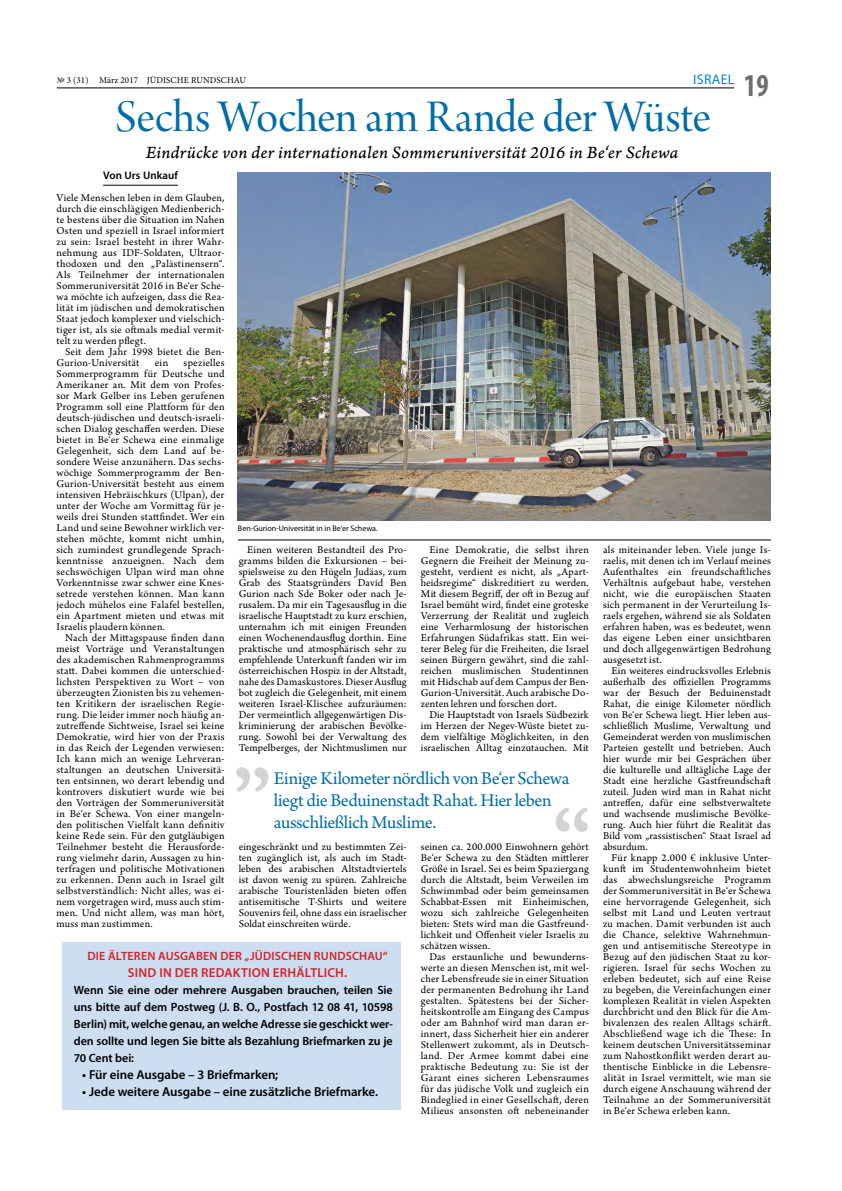
<style>
.page{position:relative;width:842px;height:1191px;background:#fff}
.page>*{position:absolute;margin:0;border:0;box-sizing:border-box;transform-origin:0 0}
.t1{font:48px "Arno Pro Display";letter-spacing:-.01em;color:#006da8}
.t2{font:700 condensed 32px "Myriad Pro";color:#6d6e71;scale:.9 1}
.t3{font:19px/22px "Arno Pro";letter-spacing:-.025em;color:#006da8}
.t4{font:18px "Arno Pro Italic Caption";letter-spacing:.005em;color:#000}
.t5{font:14px "Myriad Pro";letter-spacing:.02em;color:#0087cd}
.t6{font:600 13px "Myriad Pro";letter-spacing:-.005em;color:#000}
.t7{font:600 13px "Myriad Pro";letter-spacing:.015em;color:#d2232a}
.t8{font:600 12px/17px "Myriad Pro";letter-spacing:-.005em;color:#000;text-align:justify}
.t9{font:600 12px "Myriad Pro";letter-spacing:.015em;color:#d2232a}
.t10{font:11px/11px "Arno Pro";letter-spacing:.015em;color:#000;text-align:justify}
.t11{font:600 11px "Myriad Pro";letter-spacing:.005em;color:#000}
.t12{font:9px "Minion Pro";letter-spacing:.01em;color:#000}
.t13{font:8px "Myriad Pro";color:#000}
</style>
<div class="page">
<hr style="left:57px;top:88px;width:677px;height:1px;background:#000">
<hr style="left:103px;top:185px;width:75px;height:1px;background:#000">
<img style="left:238px;top:173px;width:533px;height:347px">
<svg style="left:236px;top:767px;width:32px;height:24px"></svg>
<svg style="left:556px;top:807px;width:32px;height:25px"></svg>
<hr style="left:238px;top:540px;width:533px;height:1px;background:#000">
<div style="left:62px;top:942px;width:339px;height:168px;background:#cddef1"></div>
<p class="t5" style="left:693px;top:70px;width:43px">ISRAEL</p>
<p class="t12" style="left:57px;top:74px;width:191px">№ 3 (31) März 2017 JÜDISCHE RUNDSCHAU</p>
<h2 class="t2" style="left:744px;top:65px;width:29px">19</h2>
<h1 class="t1" style="left:115px;top:91px;width:597px">Sechs Wochen am Rande der Wüste</h1>
<h3 class="t4" style="left:146px;top:141px;width:534px">Eindrücke von der internationalen Sommeruniversität 2016 in Be‘er Schewa</h3>
<p class="t11" style="left:103px;top:168px;width:76px">Von Urs Unkauf</p>
<p class="t10" style="left:57px;top:193px;width:169px">Viele Menschen leben in dem Glauben, durch die einschlägigen Medienberich&shy;te bestens über die Situation im Nahen Osten und speziell in Israel informiert zu sein: Israel besteht in ihrer Wahr&shy;nehmung aus IDF-Soldaten, Ultraor&shy;thodoxen und den „Palästinensern“.<br>Als Teilnehmer der internationalen Sommeruniversität 2016 in Be‘er Sche&shy;wa möchte ich aufzeigen, dass die Rea&shy;lität im jüdischen und demokratischen Staat jedoch komplexer und vielschich&shy;tiger ist, als sie oftmals medial vermit&shy;telt zu werden pflegt.</p>
<p class="t10" style="left:57px;top:347px;width:169px;text-indent:9px">Seit dem Jahr 1998 bietet die Ben-<br>Gurion-Universität</p>
<p class="t10" style="left:57px;top:358px;width:169px;text-indent:127px">spezielles Sommerprogramm für Deutsche und Amerikaner an. Mit dem von Profes&shy;sor Mark Gelber ins Leben gerufenen Programm soll eine Plattform für den deutsch-jüdischen und deutsch-israeli&shy;schen Dialog geschaffen werden. Diese bietet in Be‘er Schewa eine einmalige Gelegenheit, sich dem Land auf be&shy;sondere Weise anzunähern. Das sechs&shy;wöchige Sommerprogramm der Ben-Gurion-Universität besteht aus einem intensiven Hebräischkurs (Ulpan), der unter der Woche am Vormittag für je&shy;weils drei Stunden stattfindet. Wer ein Land und seine Bewohner wirklich ver&shy;stehen möchte, kommt nicht umhin, sich zumindest grundlegende Sprach&shy;kenntnisse anzueignen. Nach dem sechswöchigen Ulpan wird man ohne Vorkenntnisse zwar schwer eine Knes&shy;setrede verstehen können. Man kann jedoch mühelos eine Falafel bestellen, ein Apartment mieten und etwas mit Israelis plaudern können.</p>
<p class="t10" style="left:57px;top:633px;width:169px;text-indent:9px">Nach der Mittagspause finden dann meist Vorträge und Veranstaltungen des akademischen Rahmenprogramms statt. Dabei kommen die unterschied&shy;lichsten Perspektiven zu Wort – von überzeugten Zionisten bis zu vehemen&shy;ten Kritikern der israelischen Regie&shy;rung. Die leider immer noch häufig an&shy;zutreffende Sichtweise, Israel sei keine Demokratie, wird hier von der Praxis in das Reich der Legenden verwiesen:<br>Ich kann mich an wenige Lehrveran&shy;staltungen an deutschen Universitä&shy;ten entsinnen, wo derart lebendig und kontrovers diskutiert wurde wie bei den Vorträgen der Sommeruniversität in Be‘er Schewa. Von einer mangeln&shy;den politischen Vielfalt kann definitiv keine Rede sein. Für den gutgläubigen Teilnehmer besteht die Herausforde&shy;rung vielmehr darin, Aussagen zu hin&shy;terfragen und politische Motivationen zu erkennen. Denn auch in Israel gilt selbstverständlich: Nicht alles, was ei&shy;nem vorgetragen wird, muss auch stim&shy;men. Und nicht allem, was man hört, muss man zustimmen.</p>
<p class="t10" style="left:155px;top:358px;width:15px">ein</p>
<p class="t13" style="left:238px;top:523px;width:141px">Ben-Gurion-Universität in in Be‘er Schewa.</p>
<p class="t10" style="left:239px;top:545px;width:169px;text-indent:9px">Einen weiteren Bestandteil des Pro&shy;gramms bilden die Exkursionen – bei&shy;spielsweise zu den Hügeln Judäas, zum Grab des Staatsgründers David Ben Gurion nach Sde Boker oder nach Je&shy;rusalem. Da mir ein Tagesausflug in die israelische Hauptstadt zu kurz erschien, unternahm ich mit einigen Freunden einen Wochenendausflug dorthin. Eine praktische und atmosphärisch sehr zu empfehlende Unterkunft fanden wir im österreichischen Hospiz in der Altstadt, nahe des Damaskustores. Dieser Ausflug bot zugleich die Gelegenheit, mit einem weiteren Israel-Klischee aufzuräumen:<br>Der vermeintlich allgegenwärtigen Dis&shy;kriminierung der arabischen Bevölke&shy;rung. Sowohl bei der Verwaltung des Tempelberges, der Nichtmuslimen nur</p>
<p class="t10" style="left:421px;top:545px;width:169px;text-indent:9px">Eine Demokratie, die selbst ihren Gegnern die Freiheit der Meinung zu&shy;gesteht, verdient es nicht, als „Apart&shy;heidsregime“ diskreditiert zu werden.<br>Mit diesem Begriff, der oft in Bezug auf Israel bemüht wird, findet eine groteske Verzerrung der Realität und zugleich eine Verharmlosung der historischen Erfahrungen Südafrikas statt. Ein wei&shy;terer Beleg für die Freiheiten, die Israel seinen Bürgern gewährt, sind die zahl&shy;reichen muslimischen Studentinnen mit Hidschab auf dem Campus der Ben-Gurion-Universität. Auch arabische Do&shy;zenten lehren und forschen dort.</p>
<p class="t10" style="left:421px;top:710px;width:169px;text-indent:9px">Die Hauptstadt von Israels Südbezirk im Herzen der Negev-Wüste bietet zu&shy;dem vielfältige Möglichkeiten, in den israelischen Alltag einzutauchen. Mit</p>
<h3 class="t3" style="left:274px;top:768px;width:297px">Einige Kilometer nördlich von Be‘er Schewa liegt die Beduinenstadt Rahat. Hier leben ausschließlich Muslime.</h3>
<p class="t10" style="left:239px;top:842px;width:169px">eingeschränkt und zu bestimmten Zei&shy;ten zugänglich ist, als auch im Stadt&shy;leben des arabischen Altstadtviertels ist davon wenig zu spüren. Zahlreiche arabische Touristenläden bieten offen antisemitische T-Shirts und weitere Souvenirs feil, ohne dass ein israelischer Soldat einschreiten würde.</p>
<p class="t10" style="left:421px;top:842px;width:169px">seinen ca. 200.000 Einwohnern gehört Be‘er Schewa zu den Städten mittlerer Größe in Israel. Sei es beim Spaziergang durch die Altstadt, beim Verweilen im Schwimmbad oder beim gemeinsamen Schabbat-Essen mit Einheimischen, wozu sich zahlreiche Gelegenheiten bieten: Stets wird man die Gastfreund&shy;lichkeit und Offenheit vieler Israelis zu schätzen wissen.</p>
<p class="t10" style="left:421px;top:952px;width:169px;text-indent:9px">Das erstaunliche und bewunderns&shy;werte an diesen Menschen ist, mit wel&shy;cher Lebensfreude sie in einer Situation der permanenten Bedrohung ihr Land gestalten. Spätestens bei der Sicher&shy;heitskontrolle am Eingang des Campus oder am Bahnhof wird man daran er&shy;innert, dass Sicherheit hier ein anderer Stellenwert zukommt, als in Deutsch&shy;land. Der Armee kommt dabei eine praktische Bedeutung zu: Sie ist der Garant eines sicheren Lebensraumes für das jüdische Volk und zugleich ein Bindeglied in einer Gesellschaft, deren Milieus ansonsten oft nebeneinander</p>
<p class="t9" style="left:87px;top:948px;width:302px">Die älteren Ausgaben der „Jüdischen Ru ndschau “</p>
<p class="t7" style="left:128px;top:964px;width:221px">sind in der Reda ktion erhältlich.</p>
<p class="t8" style="left:74px;top:981px;width:320px">Wenn Sie eine oder mehrere Ausgaben brauchen, teilen Sie uns bitte auf dem Postweg (J. B. O., Postfach 12 08 41, 10598<br>Berlin) mit, welche genau, an welche Adresse sie geschickt wer&shy;den sollte und legen Sie bitte als Bezahlung Briefmarken zu je 70 Cent bei:</p>
<p class="t6" style="left:82px;top:1066px;width:197px">• Für eine Ausgabe – 3 Briefmarken;</p>
<p class="t6" style="left:82px;top:1083px;width:297px">• Jede weitere Ausgabe – eine zusätzliche Briefmarke.</p>
<p class="t10" style="left:603px;top:545px;width:169px">als miteinander leben. Viele junge Is&shy;raelis, mit denen ich im Verlauf meines Aufenthaltes ein freundschaftliches Verhältnis aufgebaut habe, verstehen nicht, wie die europäischen Staaten sich permanent in der Verurteilung Is&shy;raels ergehen, während sie als Soldaten erfahren haben, was es bedeutet, wenn das eigene Leben einer unsichtbaren und doch allgegenwärtigen Bedrohung ausgesetzt ist.</p>
<p class="t10" style="left:603px;top:666px;width:169px;text-indent:9px">Ein weiteres eindrucksvolles Erlebnis außerhalb des offiziellen Programms war der Besuch der Beduinenstadt Rahat, die einige Kilometer nördlich von Be‘er Schewa liegt. Hier leben aus&shy;schließlich Muslime, Verwaltung und Gemeinderat werden von muslimischen Parteien gestellt und betrieben. Auch hier wurde mir bei Gesprächen über die kulturelle und alltägliche Lage der Stadt eine herzliche Gastfreundschaft zuteil. Juden wird man in Rahat nicht antreffen, dafür eine selbstverwaltete und wachsende muslimische Bevölke&shy;rung. Auch hier führt die Realität das Bild vom „rassistischen“ Staat Israel ad absurdum.</p>
<p class="t10" style="left:603px;top:853px;width:169px;text-indent:9px">Für knapp 2.000 € inklusive Unter&shy;kunft im Studentenwohnheim bietet das abwechslungsreiche Programm der Sommeruniversität in Be‘er Schewa eine hervorragende Gelegenheit, sich selbst mit Land und Leuten vertraut zu machen. Damit verbunden ist auch die Chance, selektive Wahrnehmun&shy;gen und antisemitische Stereotype in Bezug auf den jüdischen Staat zu kor&shy;rigieren. Israel für sechs Wochen zu erleben bedeutet, sich auf eine Reise zu begeben, die Vereinfachungen einer komplexen Realität in vielen Aspekten durchbricht und den Blick für die Am&shy;bivalenzen des realen Alltags schärft.<br>Abschließend wage ich die These: In keinem deutschen Universitätsseminar zum Nahostkonflikt werden derart au&shy;thentische Einblicke in die Lebensre&shy;alität in Israel vermittelt, wie man sie durch eigene Anschauung während der Teilnahme an der Sommeruniversität in Be‘er Schewa erleben kann.</p>
</div>
